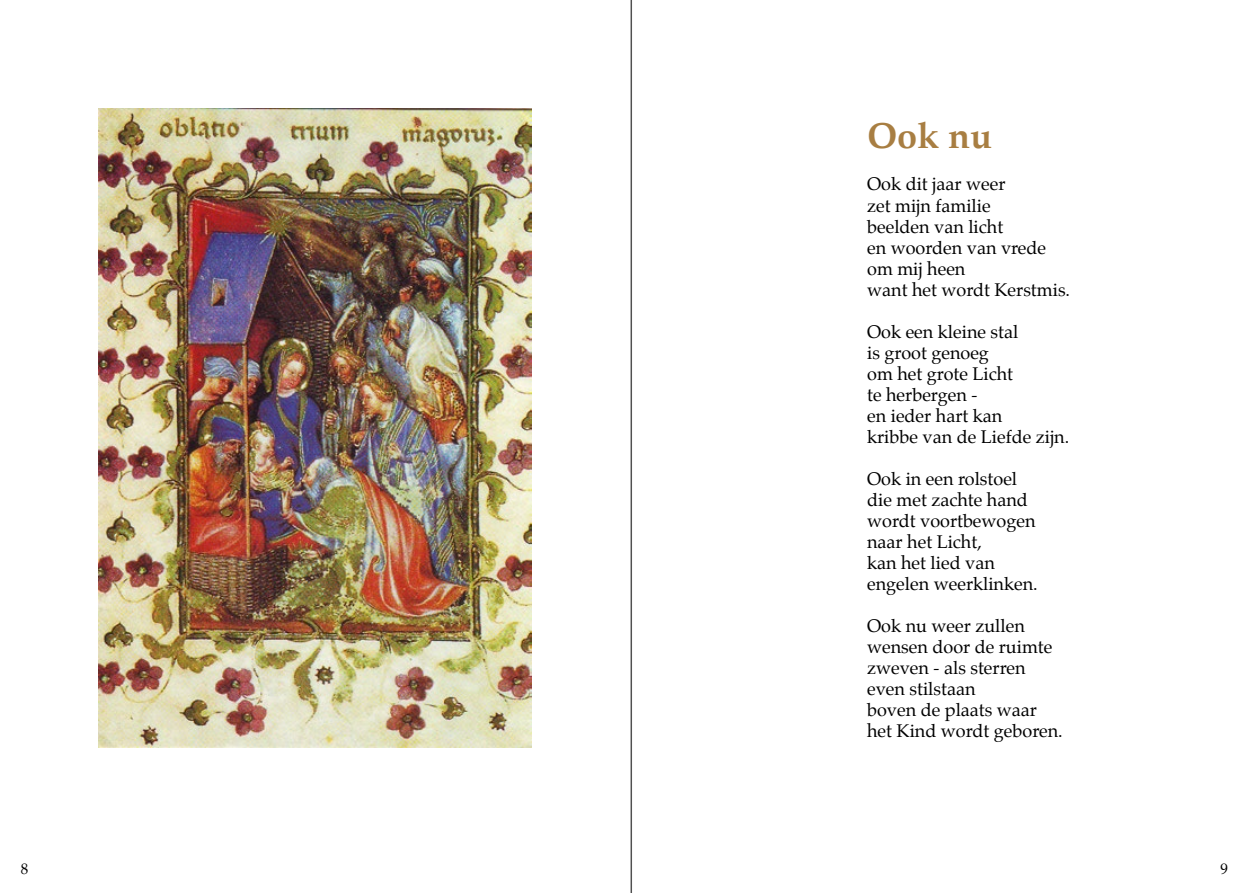
<style>
.page{position:relative;width:1259px;height:893px;background:#fff}
.page>*{position:absolute;margin:0;border:0;box-sizing:border-box;transform-origin:0 0}
.t1{font:700 36px "Palatino";color:#a87e42}
.t2{font:18px/21px "Palatino";color:#000}
.t3{font:15px "Palatino";color:#000}
</style>
<div class="page">
<hr style="left:630px;top:0;width:2px;height:893px;background:#000">
<img style="left:98px;top:108px;width:433px;height:639px">
<h1 class="t1" style="left:867px;top:105px;width:126px">Ook nu</h1>
<p class="t2" style="left:867px;top:174px;width:204px">Ook dit jaar weer<br>zet mijn familie<br>beelden van licht<br>en woorden van vrede om mij heen<br>want het wordt Kerstmis.</p>
<p class="t2" style="left:867px;top:321px;width:204px">Ook een kleine stal<br>is groot genoeg<br>om het grote Licht<br>te herbergen -<br>en ieder hart kan<br>kribbe van de Liefde zijn.</p>
<p class="t2" style="left:867px;top:468px;width:172px">Ook in een rolstoel die met zachte hand wordt voortbewogen naar het Licht,<br>kan het lied van engelen weerklinken.</p>
<p class="t2" style="left:867px;top:615px;width:197px">Ook nu weer zullen wensen door de ruimte zweven - als sterren even stilstaan<br>boven de plaats waar het Kind wordt geboren.</p>
<p class="t3" style="left:21px;top:857px;width:9px">8</p>
<p class="t3" style="left:1220px;top:857px;width:9px">9</p>
</div>
